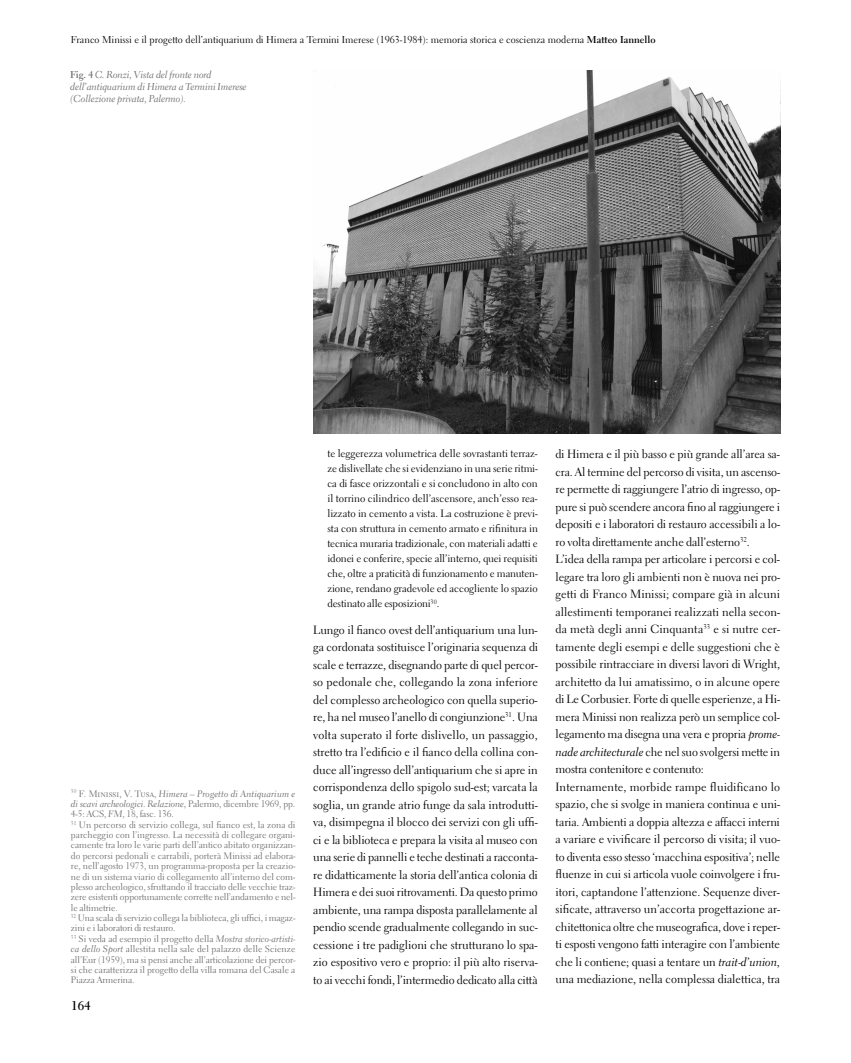
<style>
.page{position:relative;width:851px;height:1063px;background:#fff}
.page>*{position:absolute;margin:0;border:0;box-sizing:border-box;transform-origin:0 0}
.t1{font:700 12.5px "Electra LT Std";color:#000}
.t2{font:11.88px/17.5px "Electra LT Std";letter-spacing:-.01em;color:#000;text-align:justify}
.t3{font:10.62px/15px "Electra LT Std";letter-spacing:-.01em;color:#000;text-align:justify}
.t4{font:10px "Electra LT Std";color:#000}
.t5{font:10px/12px "Electra LT Std Cursive";letter-spacing:-.01em;color:#6f6f6f}
.t6{font:9.38px/10.4px "Electra LT Std";letter-spacing:-.01em;color:#6f6f6f}
.t7{font:9.38px/10.4px "Electra LT Std Cursive";letter-spacing:-.01em;color:#6f6f6f}
.s1{font-weight:700}
.s2{font-family:"Electra LT Std";font-weight:700}
.s3{font-family:"Electra LT Std"}
.s4{font-family:"Electra LT Std Cursive"}
</style>
<div class="page">
<img style="left:313px;top:71px;width:467px;height:363px">
<p class="t4" style="left:71px;top:33px;width:586px">Franco Minissi e il progetto dell’antiquarium di Himera a Termini Imerese (1963-1984): memoria storica e coscienza moderna <span class="s1">Matteo Iannello</span></p>
<p class="t5" style="left:70px;top:69px;width:178px"><span class="s2">Fig. 4</span> C. Ronzi, Vista del fronte nord dell’antiquarium di Himera a Termini Imerese (Collezione privata, Palermo).</p>
<p class="t7" style="left:71px;top:788px;width:226px"><sup>30</sup> <span class="s3">F. Minissi, V. Tusa,</span> Himera – Progetto di Antiquarium e di scavi archeologici. Relazione<span class="s3">, Palermo, dicembre 1969, pp.</span></p>
<p class="t6" style="left:71px;top:809px;width:226px">4-5: ACS, <span class="s4">FM</span>, 18, fasc. 136.<br><sup>31</sup> Un percorso di servizio collega, sul fianco est, la zona di parcheggio con l’ingresso. La necessità di collegare organi&shy;camente tra loro le varie parti dell’antico abitato organizzan&shy;do percorsi pedonali e carrabili, porterà Minissi ad elabora&shy;re, nell’agosto 1973, un programma-proposta per la creazio&shy;ne di un sistema viario di collegamento all’interno del com&shy;plesso archeologico, sfruttando il tracciato delle vecchie traz&shy;zere esistenti opportunamente corrette nell’andamento e nel&shy;le altimetrie.<br><sup>32</sup> Una scala di servizio collega la biblioteca, gli uffici, i magaz&shy;zini e i laboratori di restauro.<br><sup>33</sup> Si veda ad esempio il progetto della <span class="s4">Mostra storico-artisti&shy;ca dello Sport</span> allestita nella sale del palazzo delle Scienze all’Eur (1959), ma si pensi anche all’articolazione dei percor&shy;si che caratterizza il progetto della villa romana del Casale a Piazza Armerina.</p>
<p class="t1" style="left:71px;top:998px;width:21px">164</p>
<p class="t3" style="left:327px;top:446px;width:212px">te leggerezza volumetrica delle sovrastanti terraz&shy;ze dislivellate che si evidenziano in una serie ritmi&shy;ca di fasce orizzontali e si concludono in alto con il torrino cilindrico dell’ascensore, anch’esso rea&shy;lizzato in cemento a vista. La costruzione è previ&shy;sta con struttura in cemento armato e rifinitura in tecnica muraria tradizionale, con materiali adatti e idonei e conferire, specie all’interno, quei requisiti che, oltre a praticità di funzionamento e manuten&shy;zione, rendano gradevole ed accogliente lo spazio destinato alle esposizioni<sup>30</sup>.</p>
<p class="t2" style="left:313px;top:621px;width:226px">Lungo il fianco ovest dell’antiquarium una lun&shy;ga cordonata sostituisce l’originaria sequenza di scale e terrazze, disegnando parte di quel percor&shy;so pedonale che, collegando la zona inferiore del complesso archeologico con quella superio&shy;re, ha nel museo l’anello di congiunzione<sup>31</sup>. Una volta superato il forte dislivello, un passaggio, stretto tra l’edificio e il fianco della collina con&shy;duce all’ingresso dell’antiquarium che si apre in corrispondenza dello spigolo sud-est; varcata la soglia, un grande atrio funge da sala introdutti&shy;va, disimpegna il blocco dei servizi con gli uffi&shy;ci e la biblioteca e prepara la visita al museo con una serie di pannelli e teche destinati a racconta&shy;re didatticamente la storia dell’antica colonia di Himera e dei suoi ritrovamenti. Da questo primo ambiente, una rampa disposta parallelamente al pendio scende gradualmente collegando in suc&shy;cessione i tre padiglioni che strutturano lo spa&shy;zio espositivo vero e proprio: il più alto riserva&shy;to ai vecchi fondi, l’intermedio dedicato alla città</p>
<p class="t2" style="left:555px;top:446px;width:226px;text-align:left">di Himera e il più basso e più grande all’area sa&shy;cra. Al termine del percorso di visita, un ascenso&shy;re permette di raggiungere l’atrio di ingresso, op&shy;pure si può scendere ancora fino al raggiungere i depositi e i laboratori di restauro accessibili a lo&shy;ro volta direttamente anche dall’esterno<sup>32</sup>.<br>L’idea della rampa per articolare i percorsi e col&shy;legare tra loro gli ambienti non è nuova nei pro&shy;getti di Franco Minissi; compare già in alcuni allestimenti temporanei realizzati nella secon&shy;da metà degli anni Cinquanta<sup>33</sup> e si nutre cer&shy;tamente degli esempi e delle suggestioni che è possibile rintracciare in diversi lavori di Wright, architetto da lui amatissimo, o in alcune opere di Le Corbusier. Forte di quelle esperienze, a Hi&shy;mera Minissi non realizza però un semplice col&shy;legamento ma disegna una vera e propria <span class="s4">prome&shy;nade architecturale</span> che nel suo svolgersi mette in mostra contenitore e contenuto:<br>Internamente, morbide rampe fluidificano lo spazio, che si svolge in maniera continua e uni&shy;taria. Ambienti a doppia altezza e affacci interni a variare e vivificare il percorso di visita; il vuo&shy;to diventa esso stesso ‘macchina espositiva’; nelle fluenze in cui si articola vuole coinvolgere i fru&shy;itori, captandone l’attenzione. Sequenze diver&shy;sificate, attraverso un’accorta progettazione ar&shy;chitettonica oltre che museografica, dove i reper&shy;ti esposti vengono fatti interagire con l’ambiente che li contiene; quasi a tentare un <span class="s4">trait-d’union</span>, una mediazione, nella complessa dialettica, tra</p>
</div>
